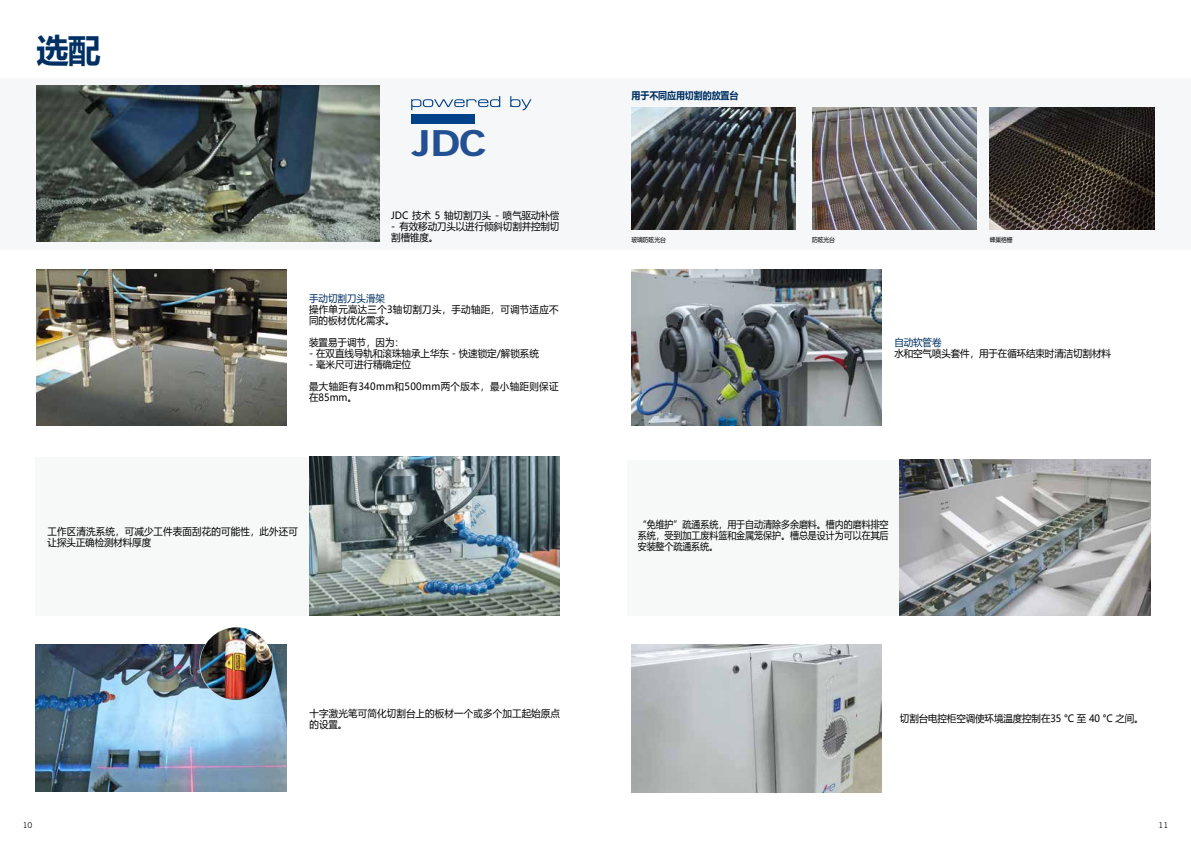
<style>
.page{position:relative;width:1191px;height:842px;background:#fff}
.page>*{position:absolute;margin:0;border:0;box-sizing:border-box;transform-origin:0 0}
.t1{font:35.8px "Trade Gothic LT Std Bd 2";color:#234f93;scale:1.25 1}
.t2{font:700 33px "Microsoft Ya Hei";color:#003063}
.t3{font:10px/11px "Microsoft Ya Hei";color:#000;scale:.95 1}
.t4{font:10px/11px "Microsoft Ya Hei";color:#000;text-align:justify;scale:.9 1}
.t5{font:10px/11px "Microsoft Ya Hei";letter-spacing:.025em;color:#000;scale:.95 1}
.t6{font:10px/11px "Microsoft Ya Hei";letter-spacing:.035em;color:#000;scale:.95 1}
.t7{font:10px "Microsoft Ya Hei";color:#003063;scale:.95 1}
.t8{font:700 10px "Microsoft Ya Hei";letter-spacing:-.01em;color:#003063;scale:.9 1}
.t9{font:8px "Trade Gothic LT Std";color:#000}
.t10{font:6.4px "Microsoft Ya Hei";letter-spacing:-.01em;color:#000;scale:.9 1}
</style>
<div class="page">
<div style="left:595px;top:78px;width:596px;height:171px;background:#f5f7f9"></div>
<img style="left:989px;top:108px;width:165px;height:122px">
<img style="left:812px;top:108px;width:164px;height:122px">
<img style="left:631px;top:108px;width:165px;height:122px">
<div style="left:0;top:78px;width:595px;height:171px;background:#f5f7f9"></div>
<img style="left:36px;top:85px;width:344px;height:157px">
<div style="left:411px;top:114px;width:64px;height:10px;background:#004289"></div>
<svg style="left:411px;top:96px;width:120px;height:14px"></svg>
<div style="left:35px;top:457px;width:524px;height:159px;background:#f7f9f9"></div>
<div style="left:627px;top:460px;width:523px;height:156px;background:#f7f9f9"></div>
<img style="left:631px;top:269px;width:251px;height:156px">
<img style="left:900px;top:460px;width:250px;height:156px">
<img style="left:309px;top:457px;width:250px;height:159px">
<img style="left:631px;top:644px;width:251px;height:148px">
<img style="left:37px;top:269px;width:249px;height:156px">
<img style="left:35px;top:644px;width:251px;height:147px">
<img style="left:200px;top:627px;width:73px;height:73px;border-radius:36px">
<h2 class="t2" style="left:36px;top:27px;width:66px">选配</h2>
<h1 class="t1" style="left:411px;top:121px;width:61px">JDC</h1>
<p class="t3" style="left:391px;top:210px;width:178px">JDC 技术 5 轴切割刀头 - 喷气驱动补偿</p>
<p class="t3" style="left:391px;top:221px;width:178px">- 有效移动刀头以进行倾斜切割并控制切割槽锥度。</p>
<p class="t7" style="left:309px;top:291px;width:81px">手动切割刀头滑架</p>
<p class="t5" style="left:309px;top:303px;width:264px">操作单元高达三个3轴切割刀头，手动轴距，可调节适应不同的板材优化需求。</p>
<p class="t3" style="left:309px;top:336px;width:101px">装置易于调节，因为：</p>
<p class="t3" style="left:309px;top:347px;width:243px">- 在双直线导轨和滚珠轴承上华东 - 快速锁定/解锁系统</p>
<p class="t3" style="left:309px;top:358px;width:109px">- 毫米尺可进行精确定位</p>
<p class="t6" style="left:309px;top:380px;width:264px">最大轴距有340mm和500mm两个版本，最小轴距则保证在85mm。</p>
<p class="t3" style="left:48px;top:525px;width:265px">工作区清洗系统，可减少工件表面刮花的可能性，此外还可让探头正确检测材料厚度</p>
<p class="t3" style="left:310px;top:707px;width:265px">十字激光笔可简化切割台上的板材一个或多个加工起始原点的设置。</p>
<p class="t8" style="left:631px;top:88px;width:120px">用于不同应用切割的放置台</p>
<p class="t10" style="left:631px;top:235px;width:40px">玻璃防眩光台</p>
<p class="t10" style="left:812px;top:235px;width:27px">防眩光台</p>
<p class="t10" style="left:989px;top:235px;width:27px">蜂巢格栅</p>
<p class="t7" style="left:894px;top:335px;width:51px">自动软管卷</p>
<p class="t3" style="left:894px;top:347px;width:229px">水和空气喷头套件，用于在循环结束时清洁切割材料</p>
<p class="t4" style="left:638px;top:518px;width:280px">“免维护”疏通系统，用于自动清除多余磨料。槽内的磨料排空系统，受到加工废料篮和金属笼保护。槽总是设计为可以在其后安装整个疏通系统。</p>
<p class="t3" style="left:900px;top:713px;width:258px">切割台电控柜空调使环境温度控制在35 °C 至 40 °C 之间。</p>
<p class="t9" style="left:23px;top:820px;width:11px">10</p>
<p class="t9" style="left:1158px;top:820px;width:11px">11</p>
</div>
